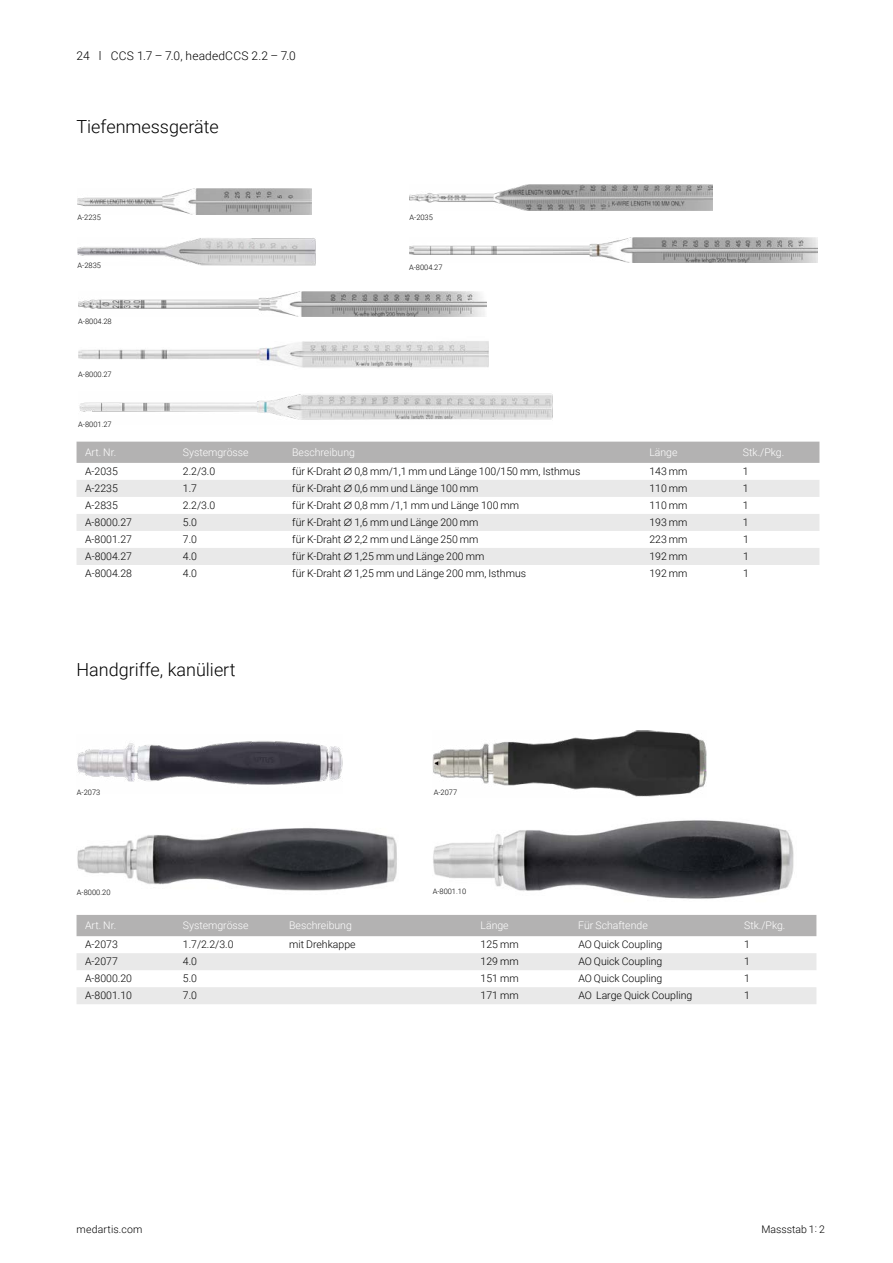
<style>
.page{position:relative;width:893px;height:1263px;background:#fff}
.page>*{position:absolute;margin:0;border:0;box-sizing:border-box;transform-origin:0 0}
.t1{font:300 18px "Roboto";color:#000}
.t2{font:300 12px "Roboto";letter-spacing:.015em;color:#000}
.t3{font:300 10.5px "Roboto";color:#000}
.t4{font:300 10.5px "Roboto";color:#fff}
.t5{font:300 10.5px "Roboto";letter-spacing:.02em;color:#000}
.t6{font:300 7.5px "Roboto";color:#000}
</style>
<div class="page">
<svg style="left:77px;top:480px;width:742px;height:85px;fill:#e9e9e9"></svg>
<img style="left:78px;top:341px;width:411px;height:27px">
<img style="left:79px;top:393px;width:474px;height:27px">
<img style="left:77px;top:189px;width:234px;height:25px">
<img style="left:409px;top:185px;width:303px;height:26px">
<img style="left:78px;top:291px;width:408px;height:26px">
<img style="left:409px;top:237px;width:408px;height:26px">
<img style="left:78px;top:238px;width:238px;height:27px">
<img style="left:77px;top:828px;width:320px;height:63px">
<img style="left:433px;top:820px;width:361px;height:79px">
<img style="left:77px;top:741px;width:265px;height:44px">
<img style="left:433px;top:731px;width:274px;height:66px">
<div style="left:77px;top:915px;width:739px;height:21px;background:#b3b2b2"></div>
<svg style="left:77px;top:953px;width:739px;height:51px"></svg>
<div style="left:77px;top:442px;width:742px;height:21px;background:#b3b2b2"></div>
<svg style="left:344px;top:485px;width:8px;height:8px"></svg>
<svg style="left:344px;top:502px;width:8px;height:7px"></svg>
<svg style="left:344px;top:519px;width:8px;height:7px"></svg>
<svg style="left:344px;top:536px;width:8px;height:7px"></svg>
<svg style="left:344px;top:553px;width:8px;height:7px"></svg>
<p class="t2" style="left:77px;top:47px;width:221px">24 l CCS 1.7 – 7.0, headedCCS 2.2 – 7.0</p>
<h1 class="t1" style="left:77px;top:114px;width:144px">Tiefenmessgeräte</h1>
<p class="t6" style="left:77px;top:212px;width:25px">A-2235</p>
<p class="t6" style="left:409px;top:212px;width:25px">A-2035</p>
<p class="t6" style="left:78px;top:260px;width:25px">A-2835</p>
<p class="t6" style="left:78px;top:316px;width:35px">A-8004.28</p>
<p class="t6" style="left:78px;top:369px;width:35px">A-8000.27</p>
<p class="t6" style="left:78px;top:419px;width:35px">A-8001.27</p>
<p class="t6" style="left:409px;top:262px;width:35px">A-8004.27</p>
<p class="t4" style="left:85px;top:445px;width:33px">Art. Nr.</p>
<p class="t4" style="left:183px;top:445px;width:67px">Systemgrösse</p>
<p class="t4" style="left:292px;top:445px;width:64px">Beschreibung</p>
<p class="t4" style="left:649px;top:445px;width:30px">Länge</p>
<p class="t4" style="left:743px;top:445px;width:43px">Stk./Pkg.</p>
<p class="t3" style="left:85px;top:464px;width:34px">A-2035</p>
<p class="t3" style="left:183px;top:464px;width:34px">2.2/3.0</p>
<p class="t3" style="left:292px;top:464px;width:51px">für K-Draht</p>
<p class="t3" style="left:354px;top:464px;width:227px">0,8 mm/1,1 mm und Länge 100/150 mm, Isthmus</p>
<p class="t3" style="left:649px;top:464px;width:40px">143 mm</p>
<p class="t3" style="left:743px;top:464px;width:7px">1</p>
<p class="t3" style="left:85px;top:481px;width:34px">A-2235</p>
<p class="t3" style="left:183px;top:481px;width:16px">1.7</p>
<p class="t3" style="left:292px;top:481px;width:51px">für K-Draht</p>
<p class="t3" style="left:354px;top:481px;width:126px">0,6 mm und Länge 100 mm</p>
<p class="t3" style="left:649px;top:481px;width:40px">110 mm</p>
<p class="t3" style="left:743px;top:481px;width:7px">1</p>
<p class="t3" style="left:85px;top:498px;width:34px">A-2835</p>
<p class="t3" style="left:183px;top:498px;width:34px">2.2/3.0</p>
<p class="t3" style="left:292px;top:498px;width:51px">für K-Draht</p>
<p class="t3" style="left:354px;top:498px;width:166px">0,8 mm /1,1 mm und Länge 100 mm</p>
<p class="t3" style="left:649px;top:498px;width:40px">110 mm</p>
<p class="t3" style="left:743px;top:498px;width:7px">1</p>
<p class="t3" style="left:85px;top:515px;width:48px">A-8000.27</p>
<p class="t3" style="left:183px;top:515px;width:16px">5.0</p>
<p class="t3" style="left:292px;top:515px;width:51px">für K-Draht</p>
<p class="t3" style="left:354px;top:515px;width:126px">1,6 mm und Länge 200 mm</p>
<p class="t3" style="left:649px;top:515px;width:40px">193 mm</p>
<p class="t3" style="left:743px;top:515px;width:7px">1</p>
<p class="t3" style="left:85px;top:532px;width:48px">A-8001.27</p>
<p class="t3" style="left:183px;top:532px;width:16px">7.0</p>
<p class="t3" style="left:292px;top:532px;width:51px">für K-Draht</p>
<p class="t3" style="left:354px;top:532px;width:126px">2,2 mm und Länge 250 mm</p>
<p class="t3" style="left:649px;top:532px;width:40px">223 mm</p>
<p class="t3" style="left:743px;top:532px;width:7px">1</p>
<p class="t3" style="left:85px;top:549px;width:48px">A-8004.27</p>
<p class="t3" style="left:183px;top:549px;width:16px">4.0</p>
<p class="t3" style="left:292px;top:549px;width:51px">für K-Draht</p>
<p class="t3" style="left:354px;top:549px;width:131px">1,25 mm und Länge 200 mm</p>
<p class="t3" style="left:649px;top:549px;width:40px">192 mm</p>
<p class="t3" style="left:743px;top:549px;width:7px">1</p>
<p class="t3" style="left:85px;top:566px;width:48px">A-8004.28</p>
<p class="t3" style="left:183px;top:566px;width:16px">4.0</p>
<p class="t3" style="left:292px;top:566px;width:51px">für K-Draht</p>
<p class="t3" style="left:354px;top:566px;width:173px">1,25 mm und Länge 200 mm, Isthmus</p>
<p class="t3" style="left:649px;top:566px;width:40px">192 mm</p>
<p class="t3" style="left:743px;top:566px;width:7px">1</p>
<h1 class="t1" style="left:77px;top:657px;width:161px">Handgriffe, kanüliert</h1>
<p class="t6" style="left:77px;top:787px;width:25px">A-2073</p>
<p class="t6" style="left:434px;top:787px;width:25px">A-2077</p>
<p class="t6" style="left:77px;top:887px;width:35px">A-8000.20</p>
<p class="t6" style="left:433px;top:886px;width:35px">A-8001.10</p>
<p class="t4" style="left:85px;top:918px;width:33px">Art. Nr.</p>
<p class="t4" style="left:183px;top:918px;width:67px">Systemgrösse</p>
<p class="t4" style="left:289px;top:918px;width:64px">Beschreibung</p>
<p class="t4" style="left:480px;top:918px;width:30px">Länge</p>
<p class="t4" style="left:578px;top:918px;width:71px">Für Schaftende</p>
<p class="t4" style="left:744px;top:918px;width:43px">Stk./Pkg.</p>
<p class="t3" style="left:85px;top:937px;width:34px">A-2073</p>
<p class="t3" style="left:183px;top:937px;width:52px">1.7/2.2/3.0</p>
<p class="t3" style="left:289px;top:937px;width:68px">mit Drehkappe</p>
<p class="t3" style="left:480px;top:937px;width:40px">125 mm</p>
<p class="t3" style="left:578px;top:937px;width:86px">AO Quick Coupling</p>
<p class="t3" style="left:744px;top:937px;width:7px">1</p>
<p class="t3" style="left:85px;top:954px;width:34px">A-2077</p>
<p class="t3" style="left:183px;top:954px;width:16px">4.0</p>
<p class="t3" style="left:480px;top:954px;width:40px">129 mm</p>
<p class="t3" style="left:578px;top:954px;width:86px">AO Quick Coupling</p>
<p class="t3" style="left:744px;top:954px;width:7px">1</p>
<p class="t3" style="left:85px;top:971px;width:48px">A-8000.20</p>
<p class="t3" style="left:183px;top:971px;width:16px">5.0</p>
<p class="t3" style="left:480px;top:971px;width:40px">151 mm</p>
<p class="t3" style="left:578px;top:971px;width:86px">AO Quick Coupling</p>
<p class="t3" style="left:744px;top:971px;width:7px">1</p>
<p class="t3" style="left:85px;top:988px;width:48px">A-8001.10</p>
<p class="t3" style="left:183px;top:988px;width:16px">7.0</p>
<p class="t3" style="left:480px;top:988px;width:40px">171 mm</p>
<p class="t3" style="left:578px;top:988px;width:116px">AO Large Quick Coupling</p>
<p class="t3" style="left:744px;top:988px;width:7px">1</p>
<p class="t5" style="left:77px;top:1221px;width:68px">medartis.com</p>
<p class="t3" style="left:761px;top:1221px;width:65px">Massstab 1: 2</p>
</div>
